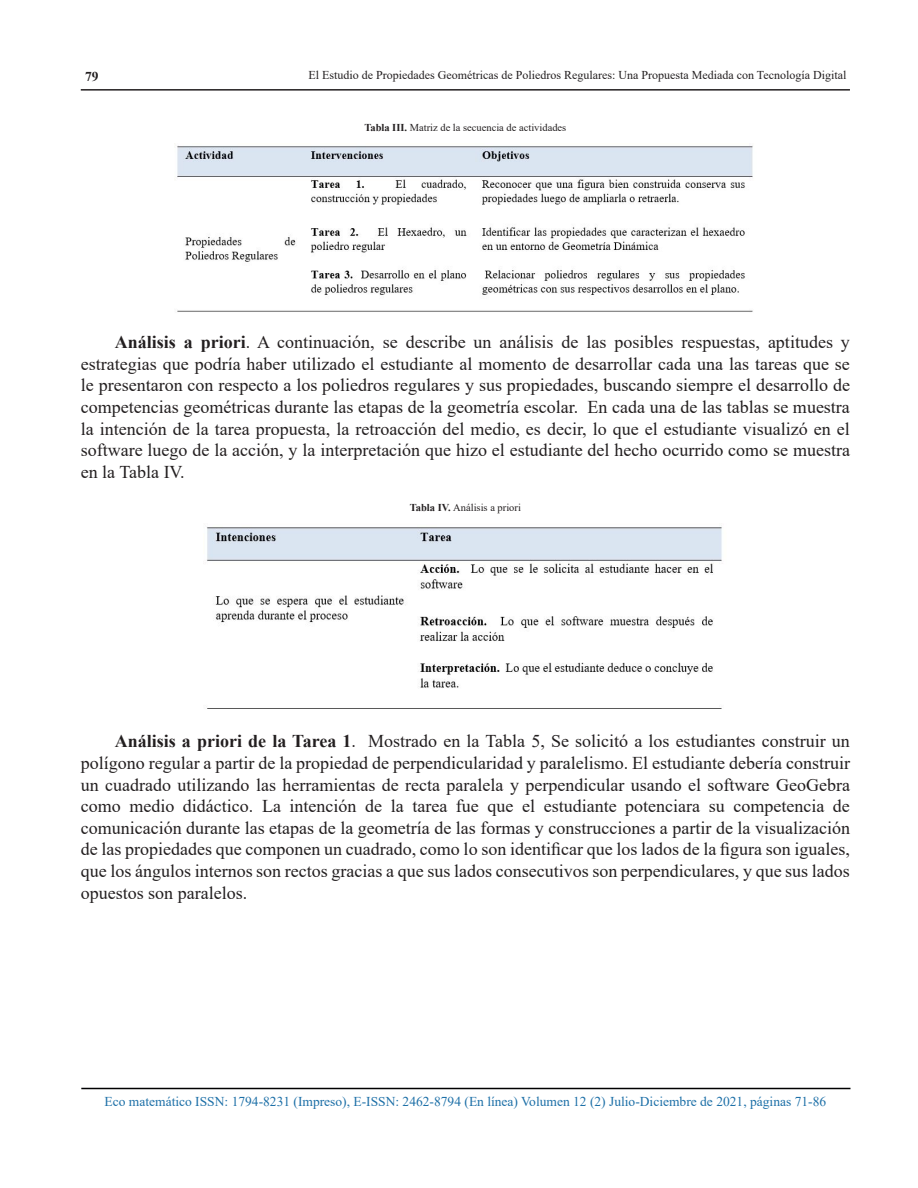
<style>
.page{position:relative;width:918px;height:1188px;background:#fff}
.page>*{position:absolute;margin:0;border:0;box-sizing:border-box;transform-origin:0 0}
.Cuerpo_de_texto{font:18px/21.6px "Times New Roman";color:#231f20;text-align:justify}
.t1{font:13.5px "Times New Roman";color:#1c6fa7}
.t2{font:700 13.5px "Times New Roman";color:#231f20}
.t3{font:12px "Times New Roman";color:#231f20}
.t4{font:10.5px "Times New Roman";color:#231f20}
.s1{font-weight:700}
</style>
<div class="page">
<hr style="left:81px;top:1088px;width:769px;height:1px;background:#000001">
<hr style="left:81px;top:89px;width:769px;height:2px;background:#231f20">
<img style="left:177px;top:145px;width:576px;height:167px">
<img style="left:207px;top:527px;width:515px;height:182px">
<p class="t2" style="left:85px;top:67px;width:15px">79</p>
<p class="t3" style="left:309px;top:66px;width:539px">El Estudio de Propiedades Geométricas de Poliedros Regulares: Una Propuesta Mediada con Tecnología Digital</p>
<p class="t4" style="left:364px;top:120px;width:204px"><span class="s1">Tabla III.</span> Matriz de la secuencia de actividades</p>
<p class="Cuerpo_de_texto" style="left:81px;top:331px;width:771px;text-indent:34px"><span class="s1">Análisis a priori</span>. A continuación, se describe un análisis de las posibles respuestas, aptitudes y estrategias que podría haber utilizado el estudiante al momento de desarrollar cada una las tareas que se le presentaron con respecto a los poliedros regulares y sus propiedades, buscando siempre el desarrollo de competencias geométricas durante las etapas de la geometría escolar. En cada una de las tablas se muestra la intención de la tarea propuesta, la retroacción del medio, es decir, lo que el estudiante visualizó en el software luego de la acción, y la interpretación que hizo el estudiante del hecho ocurrido como se muestra en la Tabla IV.</p>
<p class="t4" style="left:410px;top:500px;width:113px"><span class="s1">Tabla IV.</span> Análisis a priori</p>
<p class="Cuerpo_de_texto" style="left:81px;top:730px;width:771px;text-indent:34px"><span class="s1">Análisis a priori de la Tarea 1</span>. Mostrado en la Tabla 5, Se solicitó a los estudiantes construir un polígono regular a partir de la propiedad de perpendicularidad y paralelismo. El estudiante debería construir un cuadrado utilizando las herramientas de recta paralela y perpendicular usando el software GeoGebra como medio didáctico. La intención de la tarea fue que el estudiante potenciara su competencia de comunicación durante las etapas de la geometría de las formas y construcciones a partir de la visualización de las propiedades que componen un cuadrado, como lo son identificar que los lados de la figura son iguales, que los ángulos internos son rectos gracias a que sus lados consecutivos son perpendiculares, y que sus lados opuestos son paralelos.</p>
<p class="t1" style="left:105px;top:1092px;width:723px">Eco matemático ISSN: 1794-8231 (Impreso), E-ISSN: 2462-8794 (En línea) Volumen 12 (2) Julio-Diciembre de 2021, páginas 71-86</p>
</div>
